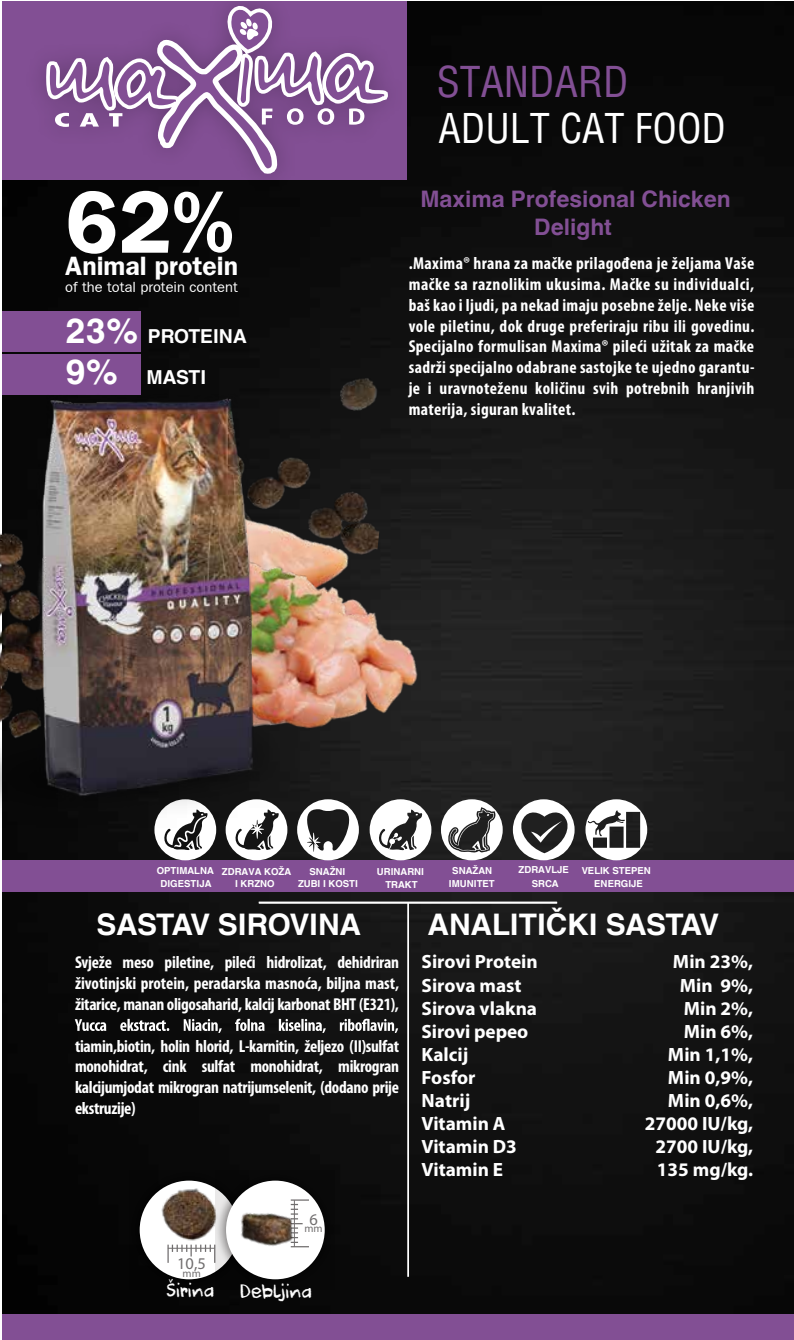
<style>
.page{position:relative;width:794px;height:1340px;background:#fff}
.page>*{position:absolute;margin:0;border:0;box-sizing:border-box;transform-origin:0 0}
.t1{font:700 88.73px "Frankfurt Gothic";color:#fff}
.t2{font:condensed 41.48px "Helvetica";color:#824f94}
.t3{font:condensed 40.07px "Helvetica";color:#fff}
.t4{font:700 29.75px "Helvetica World";color:#fff}
.t5{font:700 26.6px "Frankfurt Gothic";color:#fff}
.t6{font:700 22.75px/27.3px "Helvetica World";color:#824f94;text-align:center}
.t7{font:700 19.25px/23.1px "Myriad Pro";color:#fff}
.t8{font:700 19.25px/40.8px "Helvetica World";color:#fff}
.t9{font:18.03px "DK Cool Crayon";color:#fff}
.t10{font:700 condensed 17.32px/20.8px "Myriad Pro";letter-spacing:-.02em;color:#fff;text-align:justify}
.t11{font:16.45px "Myriad Pro";color:#231f20}
.t12{font:14.7px "Frankfurt Gothic Plain";color:#fff}
.t13{font:10.85px "Myriad Pro";color:#231f20}
.t14{font:700 9.62px/13.3px "Helvetica World";color:#fff;text-align:center}
.t15{font:7.52px "DK Cool Crayon";color:#fff}
.s1{font-size:35px}
</style>
<div class="page">
<img style="left:2px;top:1px;width:792px;height:1313px">
<div style="left:129px;top:1170px;width:120px;height:119px;background:#050505"></div>
<div style="left:140px;top:1180px;width:98px;height:99px;background:#fff;border-radius:50%"></div>
<svg style="left:167px;top:1252px;width:48px;height:10px"></svg>
<div style="left:215px;top:1170px;width:120px;height:119px;background:#080808"></div>
<div style="left:2px;top:1px;width:405px;height:179px;background:#824f94"></div>
<div style="left:2px;top:1314px;width:792px;height:25px;background:#824f94"></div>
<div style="left:2px;top:860px;width:792px;height:32px;background:#824f94"></div>
<hr style="left:407px;top:902px;width:2px;height:374px;background:#fff">
<hr style="left:259px;top:901px;width:298px;height:2px;background:#fff">
<img style="left:16px;top:1px;width:403px;height:203px">
<svg style="left:43px;top:1px;width:77px;height:308px"></svg>
<svg style="left:282px;top:168px;width:43px;height:141px;background:#140f15"></svg>
<svg style="left:152px;top:168px;width:130px;height:820px;background:#1d1620"></svg>
<svg style="left:50px;top:1px;width:343px;height:167px"></svg>
<svg style="left:513px;top:799px;width:61px;height:61px"></svg>
<svg style="left:441px;top:799px;width:62px;height:61px"></svg>
<svg style="left:383px;top:799px;width:48px;height:61px"></svg>
<svg style="left:585px;top:799px;width:62px;height:61px"></svg>
<svg style="left:75px;top:1018px;width:323px;height:15px"></svg>
<img style="left:2px;top:309px;width:396px;height:166px">
<img style="left:145px;top:1180px;width:75px;height:72px">
<img style="left:220px;top:1167px;width:106px;height:113px">
<img style="left:383px;top:502px;width:60px;height:295px">
<img style="left:0;top:313px;width:383px;height:551px">
<h1 class="t1" style="left:65px;top:170px;width:170px">62%</h1>
<h3 class="t5" style="left:65px;top:250px;width:174px">Animal protein</h3>
<p class="t12" style="left:65px;top:278px;width:174px">of the total protein content</p>
<p class="t8" style="left:66px;top:316px;width:183px"><span class="s1">23%</span> PROTEINA<br><span class="s1">9%</span> MASTI</p>
<h2 class="t2" style="left:437px;top:56px;width:193px">STANDARD</h2>
<h3 class="t3" style="left:438px;top:103px;width:289px">ADULT CAT FOOD</h3>
<h3 class="t6" style="left:420px;top:186px;width:312px">Maxima Profesional Chicken<br>Delight</h3>
<p class="t10" style="left:409px;top:252px;width:347px">.Maxima® hrana za mačke prilagođena je željama Vaše mačke sa raznolikim ukusima. Mačke su individualci, baš kao i ljudi, pa nekad imaju posebne želje. Neke više vole piletinu, dok druge preferiraju ribu ili govedinu.<br>Specijalno formulisan Maxima® pileći užitak za mačke sadrži specijalno odabrane sastojke te ujedno garantu&shy;je i uravnoteženu količinu svih potrebnih hranjivih materija, siguran kvalitet.</p>
<p class="t14" style="left:157px;top:864px;width:59px">OPTIMALNA<br>DIGESTIJA</p>
<p class="t14" style="left:449px;top:864px;width:47px;line-height:12.6px">SNAŽAN<br>IMUNITET</p>
<p class="t14" style="left:298px;top:865px;width:61px;line-height:12.6px">SNAŽNI<br>ZUBI I KOSTI</p>
<p class="t14" style="left:581px;top:864px;width:71px">VELIK STEPEN<br>ENERGIJE</p>
<p class="t14" style="left:222px;top:865px;width:71px;line-height:12.6px">ZDRAVA KOŽA<br>I KRZNO</p>
<p class="t14" style="left:518px;top:863px;width:52px">ZDRAVLJE<br>SRCA</p>
<p class="t14" style="left:377px;top:864px;width:49px">URINARNI<br>TRAKT</p>
<h3 class="t4" style="left:97px;top:907px;width:266px">SASTAV SIROVINA</h3>
<h3 class="t4" style="left:428px;top:907px;width:292px">ANALITIČKI SASTAV</h3>
<p class="t10" style="left:75px;top:951px;width:326px">Svježe meso piletine, pileći hidrolizat, dehidriran životinjski protein, peradarska masnoća, biljna mast, žitarice, manan oligosaharid, kalcij karbonat BHT (E321),</p>
<p class="t10" style="left:75px;top:1035px;width:325px">tiamin,biotin, holin hlorid, L-karnitin, željezo (II)sulfat monohidrat, cink sulfat monohidrat, mikrogran kalcijumjodat mikrogran natrijumselenit, (dodano prije ekstruzije)</p>
<p class="t11" style="left:177px;top:1253px;width:30px">10,5</p>
<p class="t13" style="left:183px;top:1266px;width:20px">mm</p>
<p class="t9" style="left:166px;top:1279px;width:49px">Sirina</p>
<p class="t15" style="left:169px;top:1275px;width:6px">v</p>
<p class="t11" style="left:309px;top:1208px;width:10px">6</p>
<p class="t13" style="left:304px;top:1221px;width:20px">mm</p>
<p class="t9" style="left:240px;top:1279px;width:73px">Debljina</p>
<p class="t7" style="left:421px;top:949px;width:118px">Sirovi Protein</p>
<p class="t7" style="left:673px;top:949px;width:82px">Min 23%,</p>
<p class="t7" style="left:421px;top:972px;width:102px">Sirova mast</p>
<p class="t7" style="left:680px;top:972px;width:75px">Min 9%,</p>
<p class="t7" style="left:421px;top:995px;width:117px">Sirova vlakna</p>
<p class="t7" style="left:684px;top:995px;width:71px">Min 2%,<br>Min 6%,</p>
<p class="t7" style="left:421px;top:1042px;width:48px">Kalcij</p>
<p class="t7" style="left:668px;top:1042px;width:87px">Min 1,1%,</p>
<p class="t7" style="left:421px;top:1065px;width:55px">Fosfor</p>
<p class="t7" style="left:668px;top:1065px;width:87px">Min 0,9%,</p>
<p class="t7" style="left:421px;top:1088px;width:50px">Natrij</p>
<p class="t7" style="left:668px;top:1088px;width:87px">Min 0,6%,</p>
<p class="t7" style="left:421px;top:1111px;width:85px">Vitamin A</p>
<p class="t7" style="left:644px;top:1111px;width:110px">27000 IU/kg,</p>
<p class="t7" style="left:421px;top:1134px;width:97px">Vitamin D3</p>
<p class="t7" style="left:655px;top:1134px;width:99px">2700 IU/kg,</p>
<p class="t7" style="left:421px;top:1157px;width:83px">Vitamin E</p>
<p class="t7" style="left:657px;top:1157px;width:98px">135 mg/kg.</p>
<p class="t7" style="left:421px;top:1019px;width:108px">Sirovi pepeo</p>
</div>
